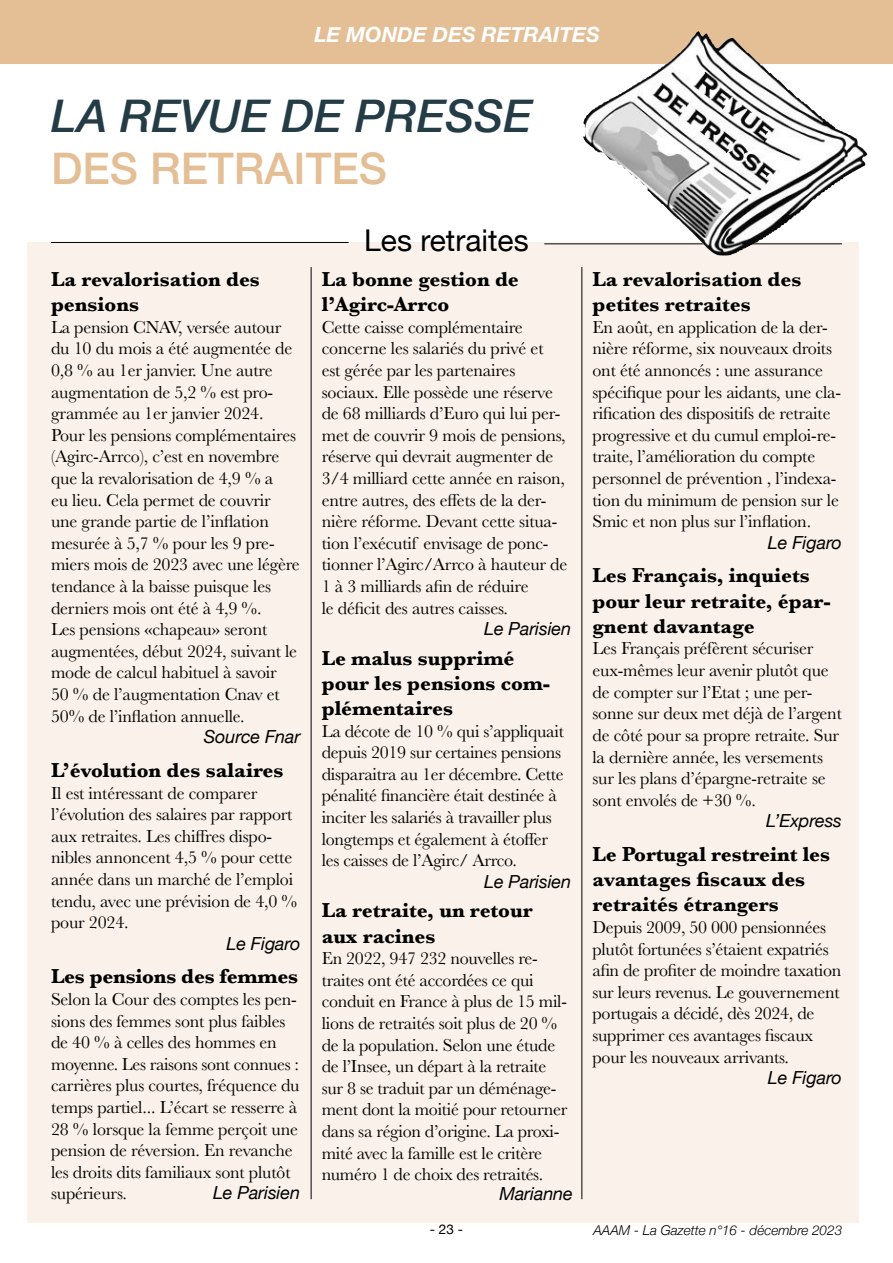
<style>
.page{position:relative;width:893px;height:1263px;background:#fff}
.page>*{position:absolute;margin:0;border:0;box-sizing:border-box;transform-origin:0 0}
.t1{font:italic 500 45px "Helvetica Neue";color:#243c46}
.t2{font:500 43.5px "Helvetica Neue";color:#e4be95}
.t3{font:30px "Helvetica Neue";color:#000}
.t4{font:700 21px/25.2px "Baskerville";color:#000}
.t5{font:italic 700 21px "Helvetica Neue";color:#fff}
.t6{font:18px/21.6px "Baskerville";letter-spacing:-.01em;color:#000}
.t7{font:italic 18px "Helvetica Neue";letter-spacing:-.005em;color:#000}
.t8{font:italic 300 13.5px "Helvetica Neue";color:#000}
.t9{font:13.5px "Helvetica Neue";color:#000}
</style>
<div class="page">
<div style="left:28px;top:242px;width:831px;height:981px;background:#faf2ea"></div>
<div style="left:0;top:0;width:893px;height:64px;background:#e4be95"></div>
<hr style="left:51px;top:242px;width:298px;height:1px;background:#000">
<hr style="left:544px;top:243px;width:298px;height:1px;background:#000">
<hr style="left:311px;top:267px;width:1px;height:932px;background:#000">
<hr style="left:582px;top:267px;width:1px;height:932px;background:#000">
<img style="left:583px;top:36px;width:257px;height:219px">
<p class="t5" style="left:314px;top:18px;width:287px">LE MONDE DES RETRAITES</p>
<h1 class="t1" style="left:51px;top:78px;width:482px">LA REVUE DE PRESSE</h1>
<h2 class="t2" style="left:51px;top:134px;width:338px">DES RETRAITES</h2>
<p class="t4" style="left:51px;top:267px;width:210px">La revalorisation des pensions</p>
<p class="t6" style="left:51px;top:316px;width:250px">La pension CNAV, versée autour du 10 du mois a été augmentée de<br>0,8 % au 1er janvier. Une autre augmentation de 5,2 % est pro&shy;grammée au 1er janvier 2024.<br>Pour les pensions complémentaires (Agirc-Arrco), c’est en novembre que la revalorisation de 4,9 % a<br>eu lieu. Cela permet de couvrir une grande partie de l’inflation mesurée à 5,7 % pour les 9 pre&shy;miers mois de 2023 avec une légère tendance à la baisse puisque les derniers mois ont été à 4,9 %.<br>Les pensions «chapeau» seront augmentées, début 2024, suivant le mode de calcul habituel à savoir<br>50 % de l’augmentation Cnav et<br>50% de l’inflation annuelle.</p>
<p class="t7" style="left:204px;top:724px;width:98px">Source Fnar</p>
<p class="t4" style="left:51px;top:758px;width:234px">L’évolution des salaires</p>
<p class="t6" style="left:51px;top:782px;width:248px">Il est intéressant de comparer l’évolution des salaires par rapport aux retraites. Les chiffres dispo&shy;nibles annoncent 4,5 % pour cette année dans un marché de l’emploi tendu, avec une prévision de 4,0 % pour 2024.</p>
<p class="t7" style="left:227px;top:930px;width:75px">Le Figaro</p>
<p class="t4" style="left:51px;top:964px;width:249px">Les pensions des femmes</p>
<p class="t6" style="left:51px;top:989px;width:250px">Selon la Cour des comptes les pen&shy;sions des femmes sont plus faibles de 40 % à celles des hommes en moyenne. Les raisons sont connues : carrières plus courtes, fréquence du temps partiel... L’écart se resserre à<br>28 % lorsque la femme perçoit une pension de réversion. En revanche les droits dits familiaux sont plutôt supérieurs.</p>
<p class="t7" style="left:213px;top:1180px;width:89px">Le Parisien</p>
<h3 class="t3" style="left:364px;top:218px;width:166px">Les retraites</h3>
<p class="t4" style="left:322px;top:267px;width:199px">La bonne gestion de l’Agirc-Arrco</p>
<p class="t6" style="left:322px;top:316px;width:247px">Cette caisse complémentaire concerne les salariés du privé et<br>est gérée par les partenaires sociaux. Elle possède une réserve de 68 milliards d’Euro qui lui per&shy;met de couvrir 9 mois de pensions, réserve qui devrait augmenter de<br>3/4 milliard cette année en raison, entre autres, des effets de la der&shy;nière réforme. Devant cette situa&shy;tion l’exécutif envisage de ponc&shy;tionner l’Agirc/Arrco à hauteur de<br>1 à 3 milliards afin de réduire<br>le déficit des autres caisses.</p>
<p class="t7" style="left:484px;top:616px;width:89px">Le Parisien</p>
<p class="t4" style="left:322px;top:645px;width:230px">Le malus supprimé pour les pensions com&shy;plémentaires</p>
<p class="t6" style="left:322px;top:720px;width:244px">La décote de 10 % qui s’appliquait depuis 2019 sur certaines pensions disparaitra au 1er décembre. Cette pénalité financière était destinée à inciter les salariés à travailler plus longtemps et également à étoffer les caisses de l’Agirc/ Arrco.</p>
<p class="t7" style="left:484px;top:868px;width:89px">Le Parisien</p>
<p class="t4" style="left:322px;top:898px;width:213px">La retraite, un retour aux racines</p>
<p class="t6" style="left:322px;top:948px;width:247px">En 2022, 947 232 nouvelles re&shy;traites ont été accordées ce qui conduit en France à plus de 15 mil&shy;lions de retraités soit plus de 20 % de la population. Selon une étude de l’Insee, un départ à la retraite sur 8 se traduit par un déménage&shy;ment dont la moitié pour retourner dans sa région d’origine. La proxi&shy;mité avec la famille est le critère numéro 1 de choix des retraités.</p>
<p class="t7" style="left:499px;top:1181px;width:75px">Marianne</p>
<p class="t4" style="left:592px;top:267px;width:210px">La revalorisation des petites retraites</p>
<p class="t6" style="left:592px;top:316px;width:250px">En août, en application de la der&shy;nière réforme, six nouveaux droits ont été annoncés : une assurance spécifique pour les aidants, une cla&shy;rification des dispositifs de retraite progressive et du cumul emploi-re&shy;traite, l’amélioration du compte personnel de prévention , l’indexa&shy;tion du minimum de pension sur le Smic et non plus sur l’inflation.</p>
<p class="t7" style="left:768px;top:529px;width:75px">Le Figaro</p>
<p class="t4" style="left:592px;top:563px;width:240px">Les Français, inquiets pour leur retraite, épar&shy;gnent davantage</p>
<p class="t6" style="left:592px;top:638px;width:251px">Les Français préfèrent sécuriser eux-mêmes leur avenir plutôt que de compter sur l’Etat ; une per&shy;sonne sur deux met déjà de l’argent de côté pour sa propre retraite. Sur la dernière année, les versements sur les plans d’épargne-retraite se sont envolés de +30 %.</p>
<p class="t7" style="left:766px;top:808px;width:77px">L’Express</p>
<p class="t4" style="left:592px;top:842px;width:239px">Le Portugal restreint les avantages fiscaux des retraités étrangers</p>
<p class="t6" style="left:592px;top:917px;width:250px">Depuis 2009, 50 000 pensionnées plutôt fortunées s’étaient expatriés afin de profiter de moindre taxation sur leurs revenus. Le gouvernement portugais a décidé, dès 2024, de supprimer ces avantages fiscaux pour les nouveaux arrivants.</p>
<p class="t7" style="left:768px;top:1065px;width:75px">Le Figaro</p>
<p class="t9" style="left:430px;top:1220px;width:35px">- 23 -</p>
<p class="t8" style="left:593px;top:1219px;width:250px">AAAM - La Gazette n°16 - décembre 2023</p>
</div>
